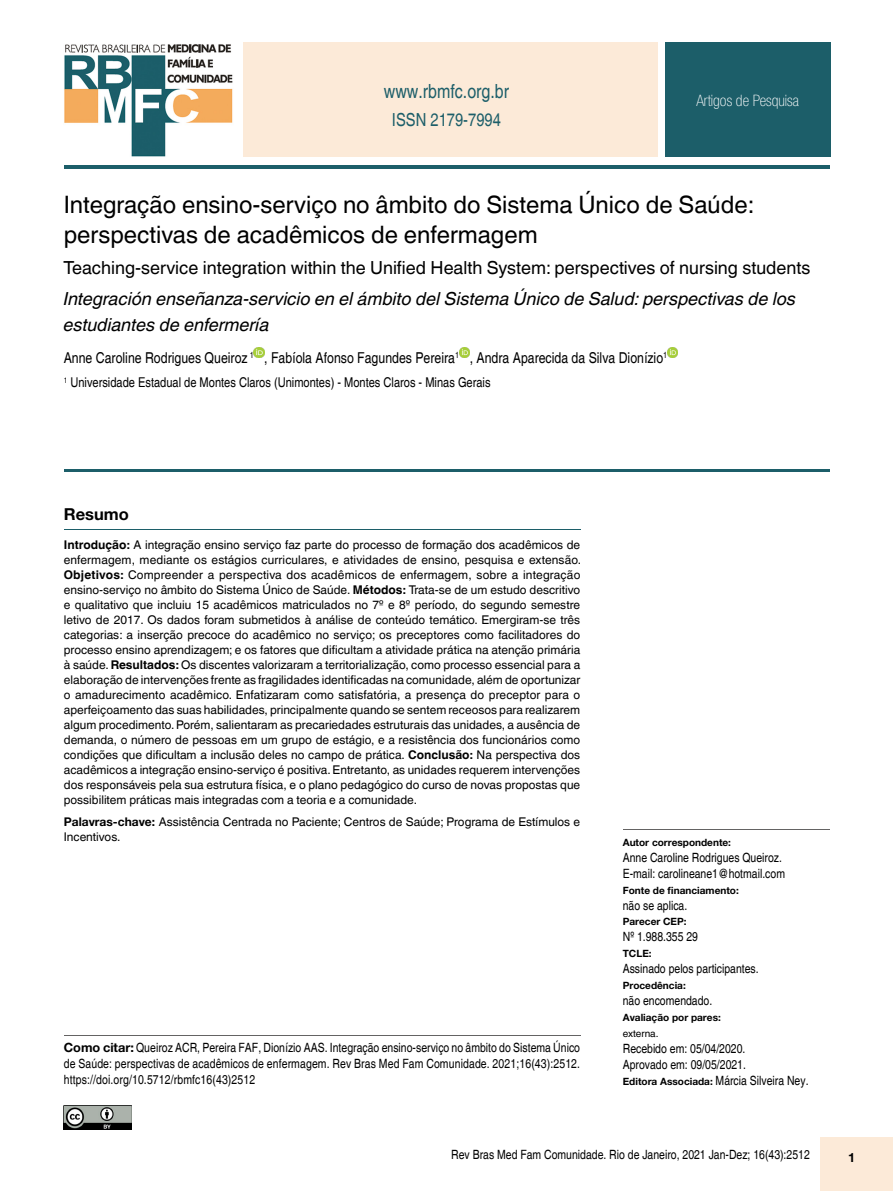
<style>
.page{position:relative;width:893px;height:1191px;background:#fff}
.page>*{position:absolute;margin:0;border:0;box-sizing:border-box;transform-origin:0 0}
.t1{font:24px/30px "Helvetica World";color:#000}
.t2{font:condensed 19.5px "Helvetica";color:#1c5e69}
.t3{font:italic 18px/25.5px "Helvetica World";color:#000}
.t4{font:18px "Helvetica World";color:#000}
.t5{font:condensed 18px "Helvetica";color:#1c5e69}
.t6{font:700 16.5px "Helvetica Neue";color:#000}
.t7{font:100 condensed 15.75px "Helvetica Neue LT Std";color:#fff}
.t8{font:condensed 15px "Helvetica";color:#000}
.t9{font:condensed 13.5px "Helvetica";color:#000}
.t10{font:condensed 12.75px/15.9px "Helvetica";color:#000}
.t11{font:700 12.75px "Helvetica Neue";color:#000}
.t12{font:12px/15px "Helvetica World";color:#000;text-align:justify}
.t13{font:700 10.05px "Helvetica Neue";color:#000}
.t14{font:10.05px "Helvetica World";color:#000}
.s1{font-weight:700}
.s2{font-family:"Helvetica Neue";font-weight:700}
.s3{font-family:"Helvetica Neue";font-weight:700;font-stretch:normal}
.s4{font-family:"Helvetica Neue";font-weight:700;font-stretch:normal;font-size:10.05px}
</style>
<div class="page">
<div style="left:821px;top:1137px;width:72px;height:54px;background:#fcead8"></div>
<svg style="left:254px;top:347px;width:10px;height:11px"></svg>
<svg style="left:459px;top:347px;width:11px;height:11px"></svg>
<svg style="left:667px;top:347px;width:11px;height:11px"></svg>
<hr style="left:64px;top:165px;width:765px;height:4px;background:#1c5e69">
<div style="left:243px;top:43px;width:414px;height:114px;background:#fcead8"></div>
<div style="left:665px;top:43px;width:165px;height:114px;background:#1c5e69"></div>
<img style="left:64px;top:44px;width:169px;height:113px">
<hr style="left:64px;top:469px;width:765px;height:3px;background:#1c5e69">
<hr style="left:64px;top:1035px;width:516px;height:1px;background:#646363">
<hr style="left:623px;top:829px;width:206px;height:1px;background:#646363">
<img style="left:64px;top:1106px;width:68px;height:23px">
<hr style="left:64px;top:530px;width:516px;height:1px;background:#1c5e69">
<h2 class="t2" style="left:384px;top:80px;width:127px">www.rbmfc.org.br</h2>
<h3 class="t7" style="left:696px;top:92px;width:104px">Artigos de Pesquisa</h3>
<h3 class="t5" style="left:392px;top:110px;width:111px">ISSN 2179-7994</h3>
<h1 class="t1" style="left:64px;top:190px;width:692px">Integração ensino-serviço no âmbito do Sistema Único de Saúde: perspectivas de acadêmicos de enfermagem</h1>
<h3 class="t4" style="left:63px;top:257px;width:748px">Teaching-service integration within the Unified Health System: perspectives of nursing students</h3>
<h3 class="t3" style="left:63px;top:286px;width:734px">Integración enseñanza-servicio en el ámbito del Sistema Único de Salud: perspectivas de los estudiantes de enfermería</h3>
<p class="t8" style="left:64px;top:348px;width:605px">Anne Caroline Rodrigues Queiroz <sup>1</sup> , Fabíola Afonso Fagundes Pereira<sup>1</sup> , Andra Aparecida da Silva Dionízio<sup>1</sup></p>
<p class="t9" style="left:64px;top:374px;width:428px"><sup>1</sup> Universidade Estadual de Montes Claros (Unimontes) - Montes Claros - Minas Gerais</p>
<h3 class="t6" style="left:64px;top:504px;width:67px">Resumo</h3>
<p class="t12" style="left:64px;top:537px;width:519px"><span class="s1">Introdução:</span> A integração ensino serviço faz parte do processo de formação dos acadêmicos de enfermagem, mediante os estágios curriculares, e atividades de ensino, pesquisa e extensão.<br><span class="s1">Objetivos:</span> Compreender a perspectiva dos acadêmicos de enfermagem, sobre a integração ensino-serviço no âmbito do Sistema Único de Saúde. <span class="s1">Métodos:</span> Trata-se de um estudo descritivo e qualitativo que incluiu 15 acadêmicos matriculados no 7º e 8º período, do segundo semestre letivo de 2017. Os dados foram submetidos à análise de conteúdo temático. Emergiram-se três categorias: a inserção precoce do acadêmico no serviço; os preceptores como facilitadores do processo ensino aprendizagem; e os fatores que dificultam a atividade prática na atenção primária à saúde. <span class="s1">Resultados:</span> Os discentes valorizaram a territorialização, como processo essencial para a elaboração de intervenções frente as fragilidades identificadas na comunidade, além de oportunizar o amadurecimento acadêmico. Enfatizaram como satisfatória, a presença do preceptor para o aperfeiçoamento das suas habilidades, principalmente quando se sentem receosos para realizarem algum procedimento. Porém, salientaram as precariedades estruturais das unidades, a ausência de demanda, o número de pessoas em um grupo de estágio, e a resistência dos funcionários como condições que dificultam a inclusão deles no campo de prática. <span class="s1">Conclusão:</span> Na perspectiva dos acadêmicos a integração ensino-serviço é positiva. Entretanto, as unidades requerem intervenções dos responsáveis pela sua estrutura física, e o plano pedagógico do curso de novas propostas que possibilitem práticas mais integradas com a teoria e a comunidade.</p>
<p class="t12" style="left:64px;top:814px;width:518px"><span class="s2">Palavras-chave:</span> Assistência Centrada no Paciente; Centros de Saúde; Programa de Estímulos e<br>Incentivos.</p>
<p class="t10" style="left:64px;top:1040px;width:518px;text-align:justify"><span class="s3">Como citar:</span> Queiroz ACR, Pereira FAF, Dionízio AAS. Integração ensino-serviço no âmbito do Sistema Único de Saúde: perspectivas de acadêmicos de enfermagem. Rev Bras Med Fam Comunidade. 2021;16(43):2512. https://doi.org/10.5712/rbmfc16(43)2512</p>
<p class="t13" style="left:623px;top:836px;width:110px">Autor correspondente:</p>
<p class="t10" style="left:623px;top:849px;width:164px">Anne Caroline Rodrigues Queiroz.<br>E-mail: carolineane1@hotmail.com</p>
<p class="t13" style="left:623px;top:884px;width:118px">Fonte de financiamento:</p>
<p class="t10" style="left:623px;top:897px;width:66px">não se aplica.</p>
<p class="t13" style="left:623px;top:915px;width:65px">Parecer CEP:</p>
<p class="t10" style="left:623px;top:929px;width:77px">Nº 1.988.355 29</p>
<p class="t13" style="left:623px;top:947px;width:30px">TCLE:</p>
<p class="t10" style="left:623px;top:960px;width:137px">Assinado pelos participantes.</p>
<p class="t13" style="left:623px;top:979px;width:65px">Procedência:</p>
<p class="t10" style="left:623px;top:992px;width:91px">não encomendado.</p>
<p class="t13" style="left:623px;top:1011px;width:100px">Avaliação por pares:</p>
<p class="t14" style="left:623px;top:1027px;width:37px">externa.</p>
<p class="t10" style="left:623px;top:1040px;width:187px">Recebido em: 05/04/2020.<br>Aprovado em: 09/05/2021.<br><span class="s4">Editora Associada:</span> Márcia Silveira Ney.</p>
<p class="t10" style="left:451px;top:1146px;width:360px">Rev Bras Med Fam Comunidade. Rio de Janeiro, 2021 Jan-Dez; 16(43):2512</p>
<p class="t11" style="left:848px;top:1149px;width:9px">1</p>
</div>
